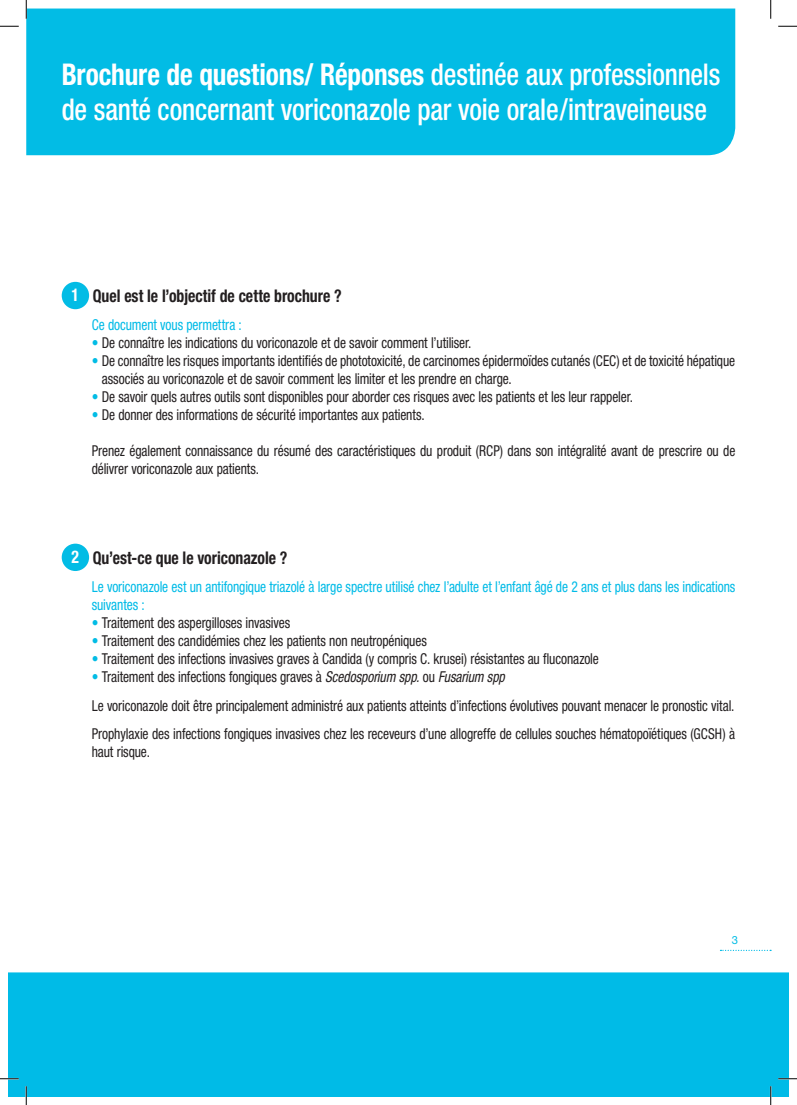
<style>
.page{position:relative;width:797px;height:1105px;background:#fff}
.page>*{position:absolute;margin:0;border:0;box-sizing:border-box;transform-origin:0 0}
.t1{font:500 condensed 30px/35px "Helvetica Neue";letter-spacing:-.005em;color:#fff;scale:.91 1}
.t2{font:700 condensed 17.5px "Helvetica Neue LT Std";color:#231f20;scale:.9 1}
.t3{font:700 condensed 17.5px "Helvetica Neue LT Std";color:#fff;scale:.9 1}
.t4{font:condensed 15px/18px "Helvetica Neue LT Std";letter-spacing:-.005em;color:#231f20;scale:.9 1}
.t5{font:condensed 15px/18px "Helvetica Neue LT Std";letter-spacing:-.005em;color:#00bbe7;scale:.9 1}
.t6{font:11.25px "Helvetica Neue";color:#02bce5}
.s1{font-family:"Helvetica Neue LT Std";font-weight:700}
.s2{color:#02bce5}
.s3{font-family:"Helvetica Neue";font-style:italic}
</style>
<div class="page">
<svg style="left:720px;top:950px;width:51px;height:1px"></svg>
<div style="left:9px;top:972px;width:779px;height:124px;background:#00bbe7"></div>
<div style="left:26px;top:9px;width:709px;height:146px;background:#02bce5"></div>
<div style="left:62px;top:282px;width:27px;height:27px;background:#02bce5;border-radius:50%"></div>
<div style="left:62px;top:544px;width:27px;height:27px;background:#02bce5;border-radius:50%"></div>
<svg style="left:0;top:25px;width:19px;height:2px"></svg>
<svg style="left:778px;top:25px;width:19px;height:2px"></svg>
<svg style="left:0;top:1078px;width:19px;height:1px"></svg>
<svg style="left:778px;top:1078px;width:19px;height:1px"></svg>
<svg style="left:25px;top:0;width:2px;height:19px"></svg>
<svg style="left:25px;top:1086px;width:2px;height:19px"></svg>
<svg style="left:770px;top:0;width:1px;height:19px"></svg>
<svg style="left:770px;top:1086px;width:1px;height:19px"></svg>
<p class="t1" style="left:62px;top:57px;width:725px"><span class="s1">Brochure de questions/ Réponses</span> destinée aux professionnels de santé concernant voriconazole par voie orale/intraveineuse</p>
<p class="t3" style="left:72px;top:285px;width:10px">1</p>
<p class="t2" style="left:93px;top:285px;width:278px">Quel est le l’objectif de cette brochure ?</p>
<p class="t5" style="left:92px;top:316px;width:168px">Ce document vous permettra :</p>
<p class="t4" style="left:92px;top:334px;width:423px"><span class="s2">•</span> De connaître les indications du voriconazole et de savoir comment l’utiliser.</p>
<p class="t4" style="left:102px;top:352px;width:705px;text-indent:-10px"><span class="s2">•</span> De connaître les risques importants identifiés de phototoxicité, de carcinomes épidermoïdes cutanés (CEC) et de toxicité hépatique associés au voriconazole et de savoir comment les limiter et les prendre en charge.</p>
<p class="t4" style="left:92px;top:388px;width:603px"><span class="s2">•</span> De savoir quels autres outils sont disponibles pour aborder ces risques avec les patients et les leur rappeler.</p>
<p class="t4" style="left:92px;top:406px;width:371px"><span class="s2">•</span> De donner des informations de sécurité importantes aux patients.</p>
<p class="t4" style="left:92px;top:442px;width:716px">Prenez également connaissance du résumé des caractéristiques du produit (RCP) dans son intégralité avant de prescrire ou de délivrer voriconazole aux patients.</p>
<p class="t3" style="left:72px;top:546px;width:10px">2</p>
<p class="t2" style="left:93px;top:547px;width:218px">Qu’est-ce que le voriconazole ?</p>
<p class="t5" style="left:92px;top:578px;width:716px">Le voriconazole est un antifongique triazolé à large spectre utilisé chez l’adulte et l’enfant âgé de 2 ans et plus dans les indications suivantes :</p>
<p class="t4" style="left:92px;top:614px;width:222px"><span class="s2">•</span> Traitement des aspergilloses invasives</p>
<p class="t4" style="left:92px;top:632px;width:374px"><span class="s2">•</span> Traitement des candidémies chez les patients non neutropéniques</p>
<p class="t4" style="left:92px;top:650px;width:565px"><span class="s2">•</span> Traitement des infections invasives graves à Candida (y compris C. krusei) résistantes au fluconazole</p>
<p class="t4" style="left:92px;top:668px;width:460px"><span class="s2">•</span> Traitement des infections fongiques graves à <span class="s3">Scedosporium spp.</span> ou <span class="s3">Fusarium spp</span></p>
<p class="t4" style="left:92px;top:696px;width:715px">Le voriconazole doit être principalement administré aux patients atteints d’infections évolutives pouvant menacer le pronostic vital.</p>
<p class="t4" style="left:92px;top:725px;width:716px">Prophylaxie des infections fongiques invasives chez les receveurs d’une allogreffe de cellules souches hématopoïétiques (GCSH) à haut risque.</p>
<p class="t6" style="left:731px;top:933px;width:8px">3</p>
</div>
